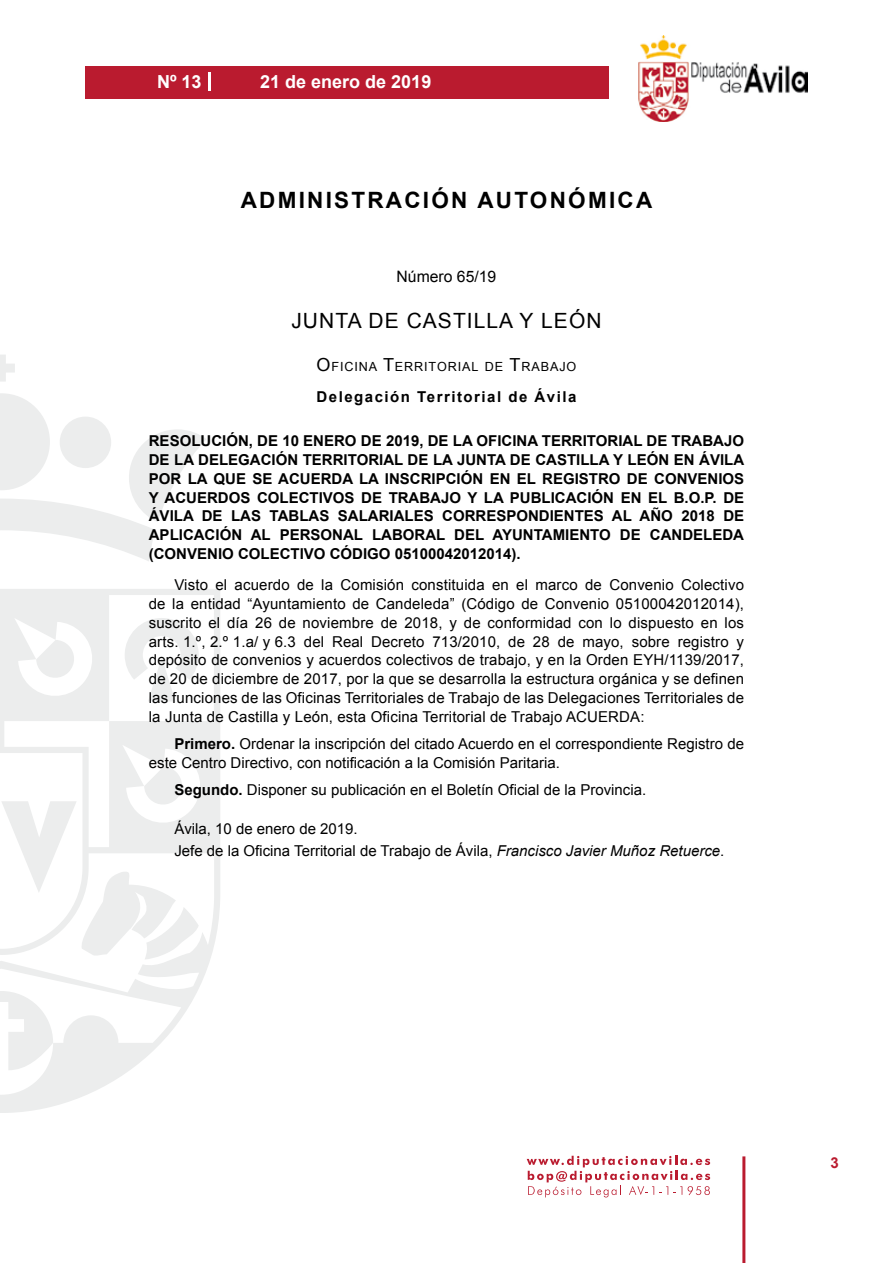
<style>
.page{position:relative;width:893px;height:1263px;background:#fff}
.page>*{position:absolute;margin:0;border:0;box-sizing:border-box;transform-origin:0 0}
.t1{font:700 22.5px "Arial";letter-spacing:.1em;color:#000}
.t2{font:21px "Arial";letter-spacing:.05em;color:#000}
.t3{font:700 18px "Arial";color:#fff}
.t4{font:15.75px "Arial";color:#000}
.t5{font:15px/18.8px "Arial";color:#000}
.t6{font:700 15px/18.8px "Arial";color:#000;text-align:justify}
.t7{font:700 15px "Arial";letter-spacing:.1em;color:#000}
.t8{font:700 15px "Arial";color:#ba1b2f}
.t9{font:12.6px "Arial";letter-spacing:.07em;color:#000}
.s1{font-size:18px}
.s2{font-weight:700}
.s3{font-style:italic}
</style>
<div class="page">
<svg style="left:527px;top:1156px;width:183px;height:41px"></svg>
<div style="left:85px;top:66px;width:523px;height:33px;background:#ba1b2f"></div>
<img style="left:638px;top:36px;width:170px;height:86px">
<hr style="left:742px;top:1156px;width:3px;height:107px;background:#ba1b2f">
<svg style="left:208px;top:72px;width:2px;height:18px"></svg>
<svg style="left:0;top:355px;width:15px;height:27px"></svg>
<svg style="left:0;top:393px;width:206px;height:168px"></svg>
<svg style="left:0;top:589px;width:220px;height:524px"></svg>
<svg style="left:36px;top:640px;width:40px;height:40px"></svg>
<svg style="left:125px;top:618px;width:74px;height:83px"></svg>
<svg style="left:0;top:991px;width:53px;height:79px"></svg>
<svg style="left:1px;top:767px;width:198px;height:192px"></svg>
<p class="t3" style="left:157px;top:69px;width:46px">Nº 13</p>
<p class="t3" style="left:260px;top:69px;width:173px">21 de enero de 2019</p>
<h1 class="t1" style="left:241px;top:185px;width:413px">ADMINISTRACIÓN AUTONÓMICA</h1>
<p class="t4" style="left:397px;top:266px;width:101px">Número 65/19</p>
<h2 class="t2" style="left:291px;top:307px;width:312px">JUNTA DE CASTILLA Y LEÓN</h2>
<p class="t9" style="left:317px;top:359px;width:260px"><span class="s1">O</span>FICINA <span class="s1">T</span>ERRITORIAL DE <span class="s1">T</span>RABAJO</p>
<p class="t7" style="left:317px;top:387px;width:261px">Delegación Territorial de Ávila</p>
<p class="t6" style="left:149px;top:432px;width:597px">RESOLUCIÓN, DE 10 ENERO DE 2019, DE LA OFICINA TERRITORIAL DE TRABAJO DE LA DELEGACIÓN TERRITORIAL DE LA JUNTA DE CASTILLA Y LEÓN EN ÁVILA POR LA QUE SE ACUERDA LA INSCRIPCIÓN EN EL REGISTRO DE CONVENIOS Y ACUERDOS COLECTIVOS DE TRABAJO Y LA PUBLICACIÓN EN EL B.O.P. DE ÁVILA DE LAS TABLAS SALARIALES CORRESPONDIENTES AL AÑO 2018 DE APLICACIÓN AL PERSONAL LABORAL DEL AYUNTAMIENTO DE CANDELEDA (CONVENIO COLECTIVO CÓDIGO 05100042012014).</p>
<p class="t5" style="left:149px;top:576px;width:597px;text-align:justify;text-indent:26px">Visto el acuerdo de la Comisión constituida en el marco de Convenio Colectivo de la entidad “Ayuntamiento de Candeleda” (Código de Convenio 05100042012014), suscrito el día 26 de noviembre de 2018, y de conformidad con lo dispuesto en los arts. 1.º, 2.º 1.a/ y 6.3 del Real Decreto 713/2010, de 28 de mayo, sobre registro y depósito de convenios y acuerdos colectivos de trabajo, y en la Orden EYH/1139/2017, de 20 de diciembre de 2017, por la que se desarrolla la estructura orgánica y se definen las funciones de las Oficinas Territoriales de Trabajo de las Delegaciones Territoriales de la Junta de Castilla y León, esta Oficina Territorial de Trabajo ACUERDA:</p>
<p class="t5" style="left:149px;top:734px;width:597px;text-indent:26px"><span class="s2">Primero.</span> Ordenar la inscripción del citado Acuerdo en el correspondiente Registro de este Centro Directivo, con notificación a la Comisión Paritaria.</p>
<p class="t5" style="left:174px;top:780px;width:473px"><span class="s2">Segundo.</span> Disponer su publicación en el Boletín Oficial de la Provincia.</p>
<p class="t5" style="left:174px;top:818px;width:551px;line-height:22.2px">Ávila, 10 de enero de 2019.<br>Jefe de la Oficina Territorial de Trabajo de Ávila, <span class="s3">Francisco Javier Muñoz Retuerce</span>.</p>
<p class="t8" style="left:831px;top:1153px;width:10px">3</p>
</div>
